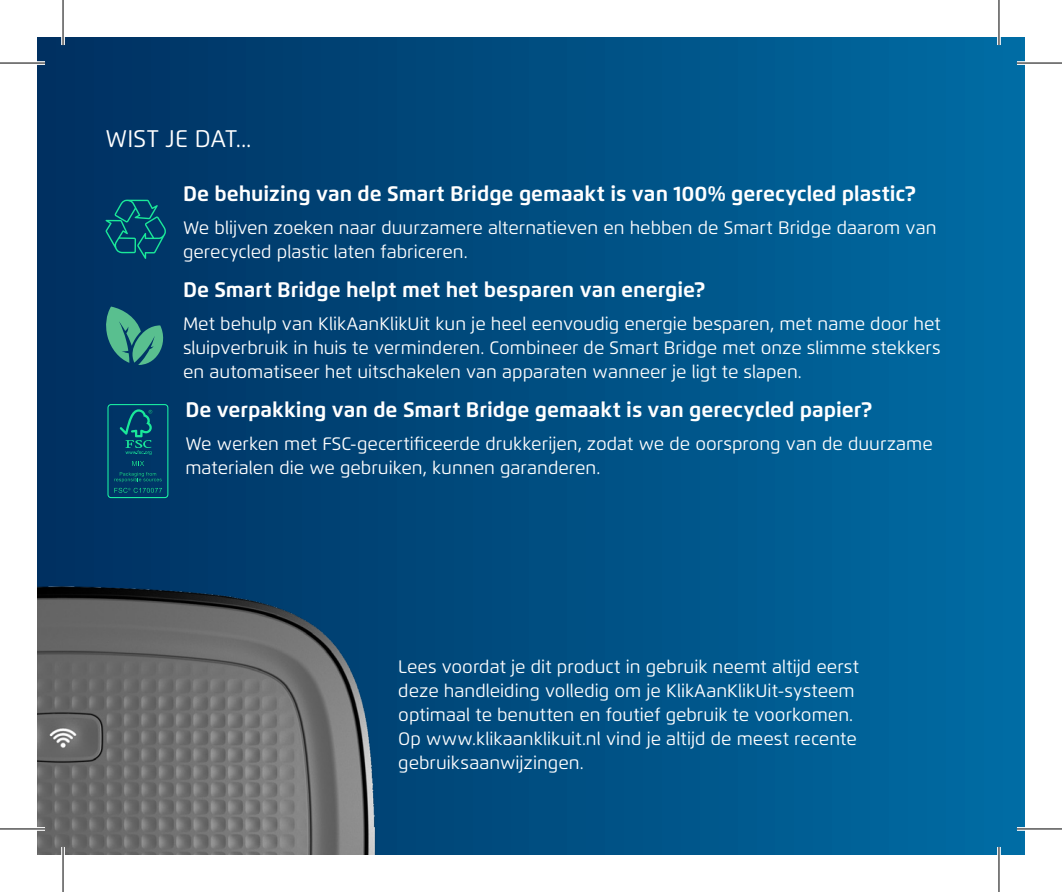
<style>
.page{position:relative;width:1062px;height:892px;background:#fff}
.page>*{position:absolute;margin:0;border:0;box-sizing:border-box;transform-origin:0 0}
.t1{font:24px "Flexo";color:#fff}
.t2{font:700 21px "Flexo";color:#fff}
.t3{font:18px/24px "Flexo";color:#fff}
</style>
<div class="page">
<div style="left:37px;top:37px;width:987px;height:817px;background:linear-gradient(to right,#002f5f,#006ca3)"></div>
<img style="left:37px;top:573px;width:503px;height:281px">
<svg style="left:105px;top:306px;width:59px;height:59px"></svg>
<svg style="left:105px;top:199px;width:61px;height:60px"></svg>
<div style="left:107px;top:404px;width:61px;height:94px;border:1px solid #1cffa8;border-radius:3px"></div>
<svg style="left:120px;top:409px;width:32px;height:46px"></svg>
<svg style="left:132px;top:461px;width:12px;height:5px"></svg>
<svg style="left:114px;top:472px;width:48px;height:20px"></svg>
<svg style="left:37px;top:61px;width:8px;height:4px"></svg>
<svg style="left:1016px;top:61px;width:9px;height:4px"></svg>
<svg style="left:0;top:826px;width:45px;height:4px"></svg>
<svg style="left:1016px;top:826px;width:45px;height:4px"></svg>
<svg style="left:61px;top:37px;width:4px;height:8px"></svg>
<svg style="left:61px;top:846px;width:4px;height:9px"></svg>
<hr style="left:997px;top:0;width:3px;height:45px;background:#fff">
<hr style="left:997px;top:846px;width:3px;height:45px;background:#fff">
<hr style="left:0;top:62px;width:45px;height:2px;background:#000">
<hr style="left:1016px;top:62px;width:45px;height:2px;background:#000">
<hr style="left:0;top:828px;width:45px;height:1px;background:#000">
<hr style="left:1016px;top:828px;width:45px;height:1px;background:#000">
<hr style="left:62px;top:0;width:2px;height:45px;background:#000">
<hr style="left:62px;top:846px;width:2px;height:45px;background:#000">
<hr style="left:998px;top:0;width:1px;height:45px;background:#000">
<hr style="left:998px;top:846px;width:1px;height:45px;background:#000">
<p class="t1" style="left:106px;top:124px;width:147px">WIST JE DAT...</p>
<p class="t2" style="left:183px;top:181px;width:734px">De behuizing van de Smart Bridge gemaakt is van 100% gerecycled plastic?</p>
<p class="t3" style="left:183px;top:216px;width:755px">We blijven zoeken naar duurzamere alternatieven en hebben de Smart Bridge daarom van gerecycled plastic laten fabriceren.</p>
<p class="t2" style="left:183px;top:277px;width:524px">De Smart Bridge helpt met het besparen van energie?</p>
<p class="t3" style="left:183px;top:312px;width:759px;text-align:justify">Met behulp van KlikAanKlikUit kun je heel eenvoudig energie besparen, met name door het sluipverbruik in huis te verminderen. Combineer de Smart Bridge met onze slimme stekkers en automatiseer het uitschakelen van apparaten wanneer je ligt te slapen.</p>
<p class="t2" style="left:185px;top:397px;width:688px">De verpakking van de Smart Bridge gemaakt is van gerecycled papier?</p>
<p class="t3" style="left:185px;top:432px;width:749px">We werken met FSC-gecertificeerde drukkerijen, zodat we de oorsprong van de duurzame materialen die we gebruiken, kunnen garanderen.</p>
<p class="t3" style="left:398px;top:654px;width:462px">Lees voordat je dit product in gebruik neemt altijd eerst deze handleiding volledig om je KlikAanKlikUit-systeem optimaal te benutten en foutief gebruik te voorkomen.<br>Op www.klikaanklikuit.nl vind je altijd de meest recente gebruiksaanwijzingen.</p>
</div>
